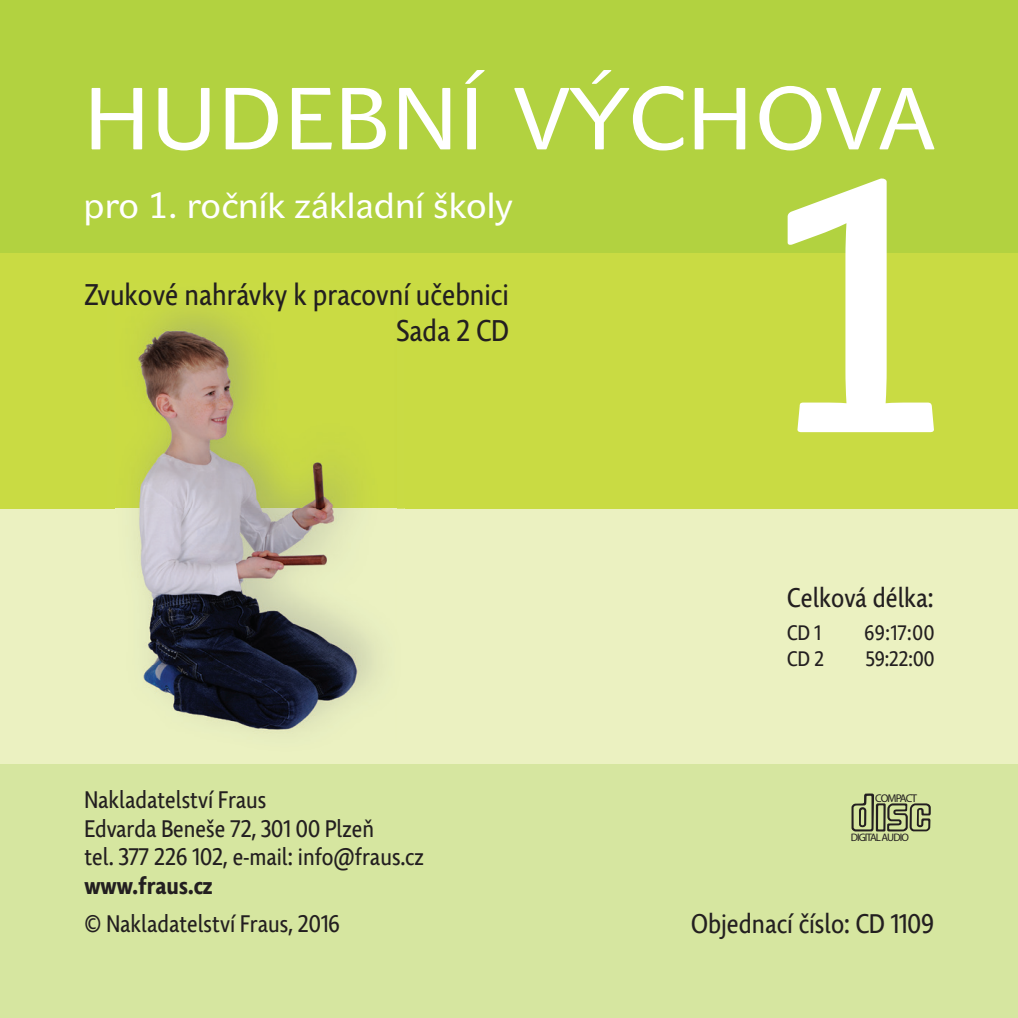
<style>
.page{position:relative;width:1018px;height:1018px;background:#fff}
.page>*{position:absolute;margin:0;border:0;box-sizing:border-box;transform-origin:0 0}
.t1{font:700 352.2px "John Sans Lite Pro";color:#fff}
.t2{font:700 87px "John Sans White Tx NCE";letter-spacing:.01em;color:#fff}
.t3{font:700 36px "John Sans White Tx NCE";color:#fff}
.t4{font:30px/36px "Comenia Sans Cond";color:#231f20;text-align:right}
.t5{font:27px "Comenia Sans Cond";color:#231f20}
.t6{font:24px/28.8px "Comenia Sans Cond";color:#231f20}
.t7{font:700 24px "Comenia Sans Cond";color:#231f20}
.t8{font:21px "Comenia Sans Cond";color:#231f20}
.t9{font:900 11.4px "Helvetica CE";letter-spacing:-.085em;color:#231f20}
.t10{font:900 10.8px "Helvetica CE";letter-spacing:-.085em;color:#231f20}
</style>
<div class="page">
<div style="left:0;top:0;width:1017px;height:254px;background:#b2d240"></div>
<div style="left:0;top:253px;width:1017px;height:256px;background:#c9db43"></div>
<div style="left:0;top:509px;width:1017px;height:255px;background:#ebf1c1"></div>
<div style="left:0;top:764px;width:1017px;height:253px;background:#d6e6a0"></div>
<svg style="left:851px;top:793px;width:79px;height:38px"></svg>
<img style="left:115px;top:312px;width:281px;height:421px">
<h2 class="t2" style="left:84px;top:69px;width:852px">HUDEBNÍ VÝCHOVA</h2>
<h3 class="t3" style="left:84px;top:185px;width:430px">pro 1. ročník základní školy</h3>
<p class="t4" style="left:84px;top:277px;width:426px">Zvukové nahrávky k pracovní učebnici<br>Sada 2 CD</p>
<h1 class="t1" style="left:757px;top:105px;width:202px">1</h1>
<p class="t5" style="left:787px;top:580px;width:148px">Celková délka:</p>
<p class="t8" style="left:787px;top:619px;width:35px">CD 1</p>
<p class="t8" style="left:864px;top:619px;width:71px">69:17:00</p>
<p class="t8" style="left:787px;top:645px;width:38px">CD 2</p>
<p class="t8" style="left:865px;top:645px;width:70px">59:22:00</p>
<p class="t6" style="left:84px;top:785px;width:341px">Nakladatelství Fraus<br>Edvarda Beneše 72, 301 00 Plzeň<br>tel. 377 226 102, e-mail: info@fraus.cz</p>
<p class="t7" style="left:84px;top:870px;width:129px">www.fraus.cz</p>
<p class="t6" style="left:84px;top:909px;width:257px">© Nakladatelství Fraus, 2016</p>
<p class="t5" style="left:691px;top:906px;width:244px">Objednací číslo: CD 1109</p>
<p class="t9" style="left:875px;top:791px;width:43px">COMPACT</p>
<p class="t10" style="left:850px;top:831px;width:60px">DIGITAL AUDIO</p>
</div>
